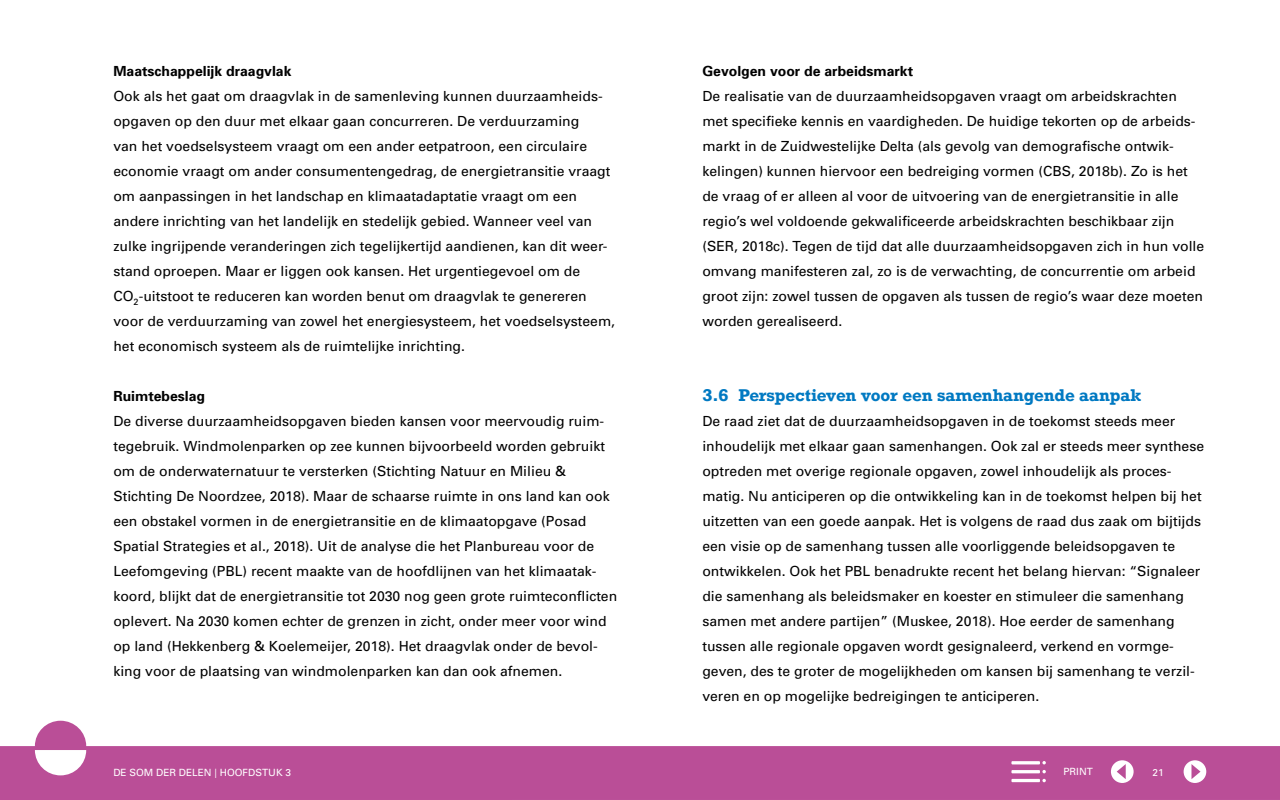
<style>
.page{position:relative;width:1280px;height:800px;background:#fff}
.page>*{position:absolute;margin:0;border:0;box-sizing:border-box;transform-origin:0 0}
.t1{font:700 16px "Rockwell";letter-spacing:-.01em;color:#0079c2}
.t2{font:14px/25px "Univers";color:#000}
.t3{font:700 14px "Univers";color:#000}
.t4{font:10px "Univers";color:#fff}
.s1{font-size:12.9px}
</style>
<div class="page">
<svg style="left:0;top:721px;width:1280px;height:79px;fill:#ba4e97"></svg>
<div style="left:1111px;top:760px;width:23px;height:23px;background:#fff;border-radius:50%"></div>
<svg style="left:1117px;top:764px;width:9px;height:15px"></svg>
<div style="left:1184px;top:760px;width:22px;height:23px;background:#fff;border-radius:50%"></div>
<svg style="left:1191px;top:764px;width:10px;height:15px"></svg>
<svg style="left:1042px;top:779px;width:4px;height:3px"></svg>
<hr style="left:1011px;top:779px;width:29px;height:3px;background:#fff">
<hr style="left:1011px;top:770px;width:29px;height:3px;background:#fff">
<svg style="left:1042px;top:770px;width:4px;height:3px"></svg>
<hr style="left:1011px;top:761px;width:29px;height:3px;background:#fff">
<svg style="left:1042px;top:761px;width:4px;height:3px"></svg>
<p class="t3" style="left:113px;top:62px;width:180px">Maatschappelijk draagvlak</p>
<p class="t2" style="left:113px;top:83px;width:503px">Ook als het gaat om draagvlak in de samenleving kunnen duurzaamheids&shy;opgaven op den duur met elkaar gaan concurreren. De verduurzaming<br>van het voedselsysteem vraagt om een ander eetpatroon, een circulaire economie vraagt om ander consumentengedrag, de energietransitie vraagt om aanpassingen in het landschap en klimaatadaptatie vraagt om een andere inrichting van het landelijk en stedelijk gebied. Wanneer veel van zulke ingrijpende veranderingen zich tegelijkertijd aandienen, kan dit weer&shy;stand oproepen. Maar er liggen ook kansen. Het urgentiegevoel om de CO<sub>2</sub>-uitstoot te reduceren kan worden benut om draagvlak te genereren voor de verduurzaming van zowel het energiesysteem, het voedselsysteem, het economisch systeem als de ruimtelijke inrichting.</p>
<p class="t3" style="left:113px;top:387px;width:93px">Ruimtebeslag</p>
<p class="t2" style="left:113px;top:408px;width:505px">De diverse duurzaamheidsopgaven bieden kansen voor meervoudig ruim&shy;tegebruik. Windmolenparken op zee kunnen bijvoorbeeld worden gebruikt om de onderwaternatuur te versterken (Stichting Natuur en Milieu &amp; Stichting De Noordzee, 2018). Maar de schaarse ruimte in ons land kan ook een obstakel vormen in de energietransitie en de klimaatopgave (Posad Spatial Strategies et al., 2018). Uit de analyse die het Planbureau voor de Leefomgeving (PBL) recent maakte van de hoofdlijnen van het klimaatak&shy;koord, blijkt dat de energietransitie tot 2030 nog geen grote ruimteconflicten oplevert. Na 2030 komen echter de grenzen in zicht, onder meer voor wind op land (Hekkenberg &amp; Koelemeijer, 2018). Het draagvlak onder de bevol&shy;king voor de plaatsing van windmolenparken kan dan ook afnemen.</p>
<p class="t3" style="left:702px;top:62px;width:212px">Gevolgen voor de arbeidsmarkt</p>
<p class="t2" style="left:702px;top:83px;width:503px">De realisatie van de duurzaamheidsopgaven vraagt om arbeidskrachten met specifieke kennis en vaardigheden. De huidige tekorten op de arbeids&shy;markt in de Zuidwestelijke Delta (als gevolg van demografische ontwik&shy;kelingen) kunnen hiervoor een bedreiging vormen (CBS, 2018b). Zo is het de vraag of er alleen al voor de uitvoering van de energie transitie in alle regio’s wel voldoende gekwalificeerde arbeidskrachten beschikbaar zijn (SER, 2018c). Tegen de tijd dat alle duurzaamheidsopgaven zich in hun volle omvang manifesteren zal, zo is de verwachting, de concurrentie om arbeid groot zijn: zowel tussen de opgaven als tussen de regio’s waar deze moeten worden gerealiseerd.</p>
<p class="t1" style="left:702px;top:385px;width:440px">3.6 Perspectieven voor een samenhangende aanpak</p>
<p class="t2" style="left:702px;top:408px;width:503px">De raad ziet dat de duurzaamheidsopgaven in de toekomst steeds meer inhoudelijk met elkaar gaan samenhangen. Ook zal er steeds meer synthese optreden met overige regionale opgaven, zowel inhoudelijk als proces&shy;matig. Nu anticiperen op die ontwikkeling kan in de toekomst helpen bij het uitzetten van een goede aanpak. Het is volgens de raad dus zaak om bijtijds een visie op de samenhang tussen alle voorliggende beleidsopgaven te ontwikkelen. Ook het PBL benadrukte recent het belang hiervan: “Signaleer die samenhang als beleidsmaker en koester en stimuleer die samenhang samen met andere partijen” (Muskee, 2018). Hoe eerder de samenhang tussen alle regionale opgaven wordt gesignaleerd, verkend en vormge&shy;geven, des te groter de mogelijkheden om kansen bij samenhang te verzil&shy;veren en op mogelijke bedreigingen te anticiperen.</p>
<p class="t4" style="left:113px;top:766px;width:179px">DE SOM DER DELEN <span class="s1">|</span> HOOFDSTUK 3</p>
<p class="t4" style="left:1063px;top:765px;width:31px">PRINT</p>
<p class="t4" style="left:1153px;top:766px;width:13px">21</p>
</div>
